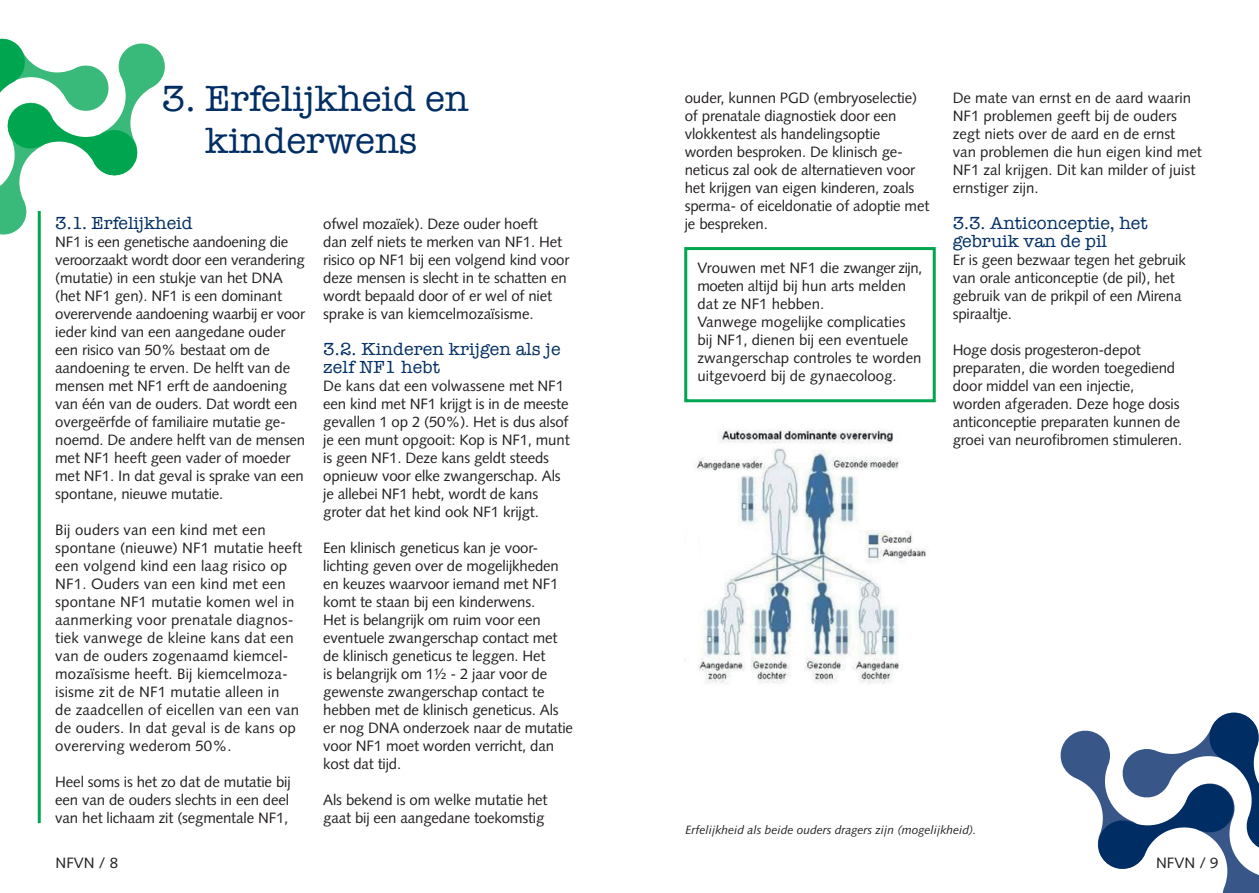
<style>
.page{position:relative;width:1259px;height:893px;background:#fff}
.page>*{position:absolute;margin:0;border:0;box-sizing:border-box;transform-origin:0 0}
.t1{font:37.5px/42px "American Typewriter";color:#002e64;text-align:center}
.t2{font:18px/18px "American Typewriter";color:#002e64}
.t3{font:15px/18px "Syntax LT Std";letter-spacing:-.01em;color:#231f20}
.t4{font:15px/18px "Syntax LT Std";letter-spacing:.01em;color:#231f20}
.t5{font:italic 12px "Syntax LT Std";color:#231f20}
</style>
<div class="page">
<div style="left:684px;top:247px;width:251px;height:155px;border:3px solid #00a54f"></div>
<svg style="left:0;top:38px;width:165px;height:199px"></svg>
<svg style="left:1060px;top:712px;width:199px;height:181px"></svg>
<img style="left:696px;top:429px;width:230px;height:255px">
<hr style="left:38px;top:211px;width:3px;height:612px;background:#00a54f">
<h1 class="t1" style="left:162px;top:76px;width:309px">3. Erfelijkheid en kinderwens</h1>
<p class="t2" style="left:55px;top:213px;width:139px">3.1. Erfelijkheid</p>
<p class="t3" style="left:55px;top:233px;width:251px">NF1 is een genetische aandoening die veroorzaakt wordt door een verandering (mutatie) in een stukje van het DNA (het NF1 gen). NF1 is een dominant overervende aandoening waarbij er voor ieder kind van een aangedane ouder een risico van 50% bestaat om de aandoening te erven. De helft van de mensen met NF1 erft de aandoening van één van de ouders. Dat wordt een overgeërfde of familiaire mutatie ge&shy;noemd. De andere helft van de mensen met NF1 heeft geen vader of moeder met NF1. In dat geval is sprake van een spontane, nieuwe mutatie.</p>
<p class="t4" style="left:55px;top:521px;width:248px">Bij ouders van een kind met een spontane (nieuwe) NF1 mutatie heeft een volgend kind een laag risico op NF1. Ouders van een kind met een spontane NF1 mutatie komen wel in aanmerking voor prenatale diagnos&shy;tiek vanwege de kleine kans dat een van de ouders zogenaamd kiemcel&shy;mozaïsisme heeft. Bij kiemcelmoza&shy;ïsisme zit de NF1 mutatie alleen in<br>de zaadcellen of eicellen van een van de ouders. In dat geval is de kans op overerving wederom 50%.</p>
<p class="t3" style="left:55px;top:773px;width:237px;text-align:justify">Heel soms is het zo dat de mutatie bij een van de ouders slechts in een deel van het lichaam zit (segmentale NF1,</p>
<p class="t3" style="left:323px;top:215px;width:248px">ofwel mozaïek). Deze ouder hoeft<br>dan zelf niets te merken van NF1. Het risico op NF1 bij een volgend kind voor deze mensen is slecht in te schatten en wordt bepaald door of er wel of niet sprake is van kiemcelmozaïsisme.</p>
<p class="t2" style="left:323px;top:339px;width:239px">3.2. Kinderen krijgen als je zelf NF1 hebt</p>
<p class="t3" style="left:323px;top:377px;width:248px">De kans dat een volwassene met NF1 een kind met NF1 krijgt is in de meeste gevallen 1 op 2 (50%). Het is dus alsof je een munt opgooit: Kop is NF1, munt is geen NF1. Deze kans geldt steeds opnieuw voor elke zwangerschap. Als je allebei NF1 hebt, wordt de kans groter dat het kind ook NF1 krijgt.</p>
<p class="t3" style="left:323px;top:539px;width:251px">Een klinisch geneticus kan je voor&shy;lichting geven over de mogelijkheden en keuzes waarvoor iemand met NF1 komt te staan bij een kinderwens.<br>Het is belangrijk om ruim voor een eventuele zwangerschap contact met de klinisch geneticus te leggen. Het<br>is belangrijk om 1½ - 2 jaar voor de gewenste zwangerschap contact te hebben met de klinisch geneticus. Als er nog DNA onderzoek naar de mutatie voor NF1 moet worden verricht, dan kost dat tijd.</p>
<p class="t3" style="left:323px;top:791px;width:226px">Als bekend is om welke mutatie het gaat bij een aangedane toekomstig</p>
<p class="t3" style="left:685px;top:89px;width:246px">ouder, kunnen PGD (embryoselectie) of prenatale diagnostiek door een vlokkentest als handelingsoptie worden besproken. De klinisch ge&shy;neticus zal ook de alternatieven voor het krijgen van eigen kinderen, zoals sperma- of eiceldonatie of adoptie met je bespreken.</p>
<p class="t3" style="left:697px;top:258px;width:226px">Vrouwen met NF1 die zwanger zijn, moeten altijd bij hun arts melden dat ze NF1 hebben.<br>Vanwege mogelijke complicaties bij NF1, dienen bij een eventuele zwangerschap controles te worden uitgevoerd bij de gynaecoloog.</p>
<p class="t3" style="left:952px;top:89px;width:251px">De mate van ernst en de aard waarin<br>NF1 problemen geeft bij de ouders zegt niets over de aard en de ernst van problemen die hun eigen kind met<br>NF1 zal krijgen. Dit kan milder of juist ernstiger zijn.</p>
<p class="t2" style="left:952px;top:213px;width:196px">3.3. Anticonceptie, het gebruik van de pil</p>
<p class="t3" style="left:952px;top:251px;width:235px">Er is geen bezwaar tegen het gebruik van orale anticonceptie (de pil), het gebruik van de prikpil of een Mirena spiraaltje.</p>
<p class="t3" style="left:952px;top:341px;width:231px">Hoge dosis progesteron-depot preparaten, die worden toegediend door middel van een injectie, worden afgeraden. Deze hoge dosis anticonceptie preparaten kunnen de groei van neurofibromen stimuleren.</p>
<p class="t5" style="left:685px;top:822px;width:292px">Erfelijkheid als beide ouders dragers zijn (mogelijkheid).</p>
<p class="t3" style="left:56px;top:854px;width:64px">NFVN / 8</p>
<p class="t3" style="left:1156px;top:854px;width:64px">NFVN / 9</p>
</div>
